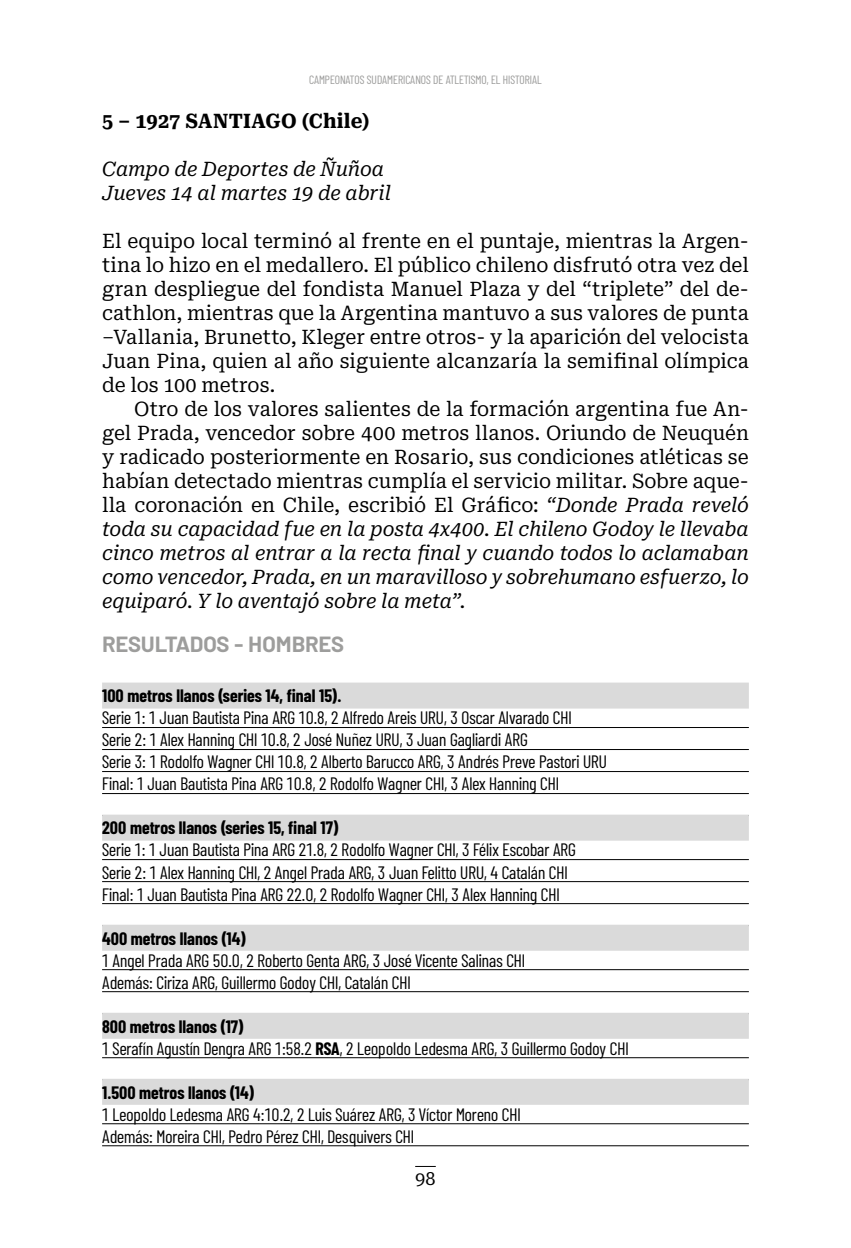
<style>
.page{position:relative;width:851px;height:1248px;background:#fff}
.page>*{position:absolute;margin:0;border:0;box-sizing:border-box;transform-origin:0 0}
.t1{font:700 22px "Barlow";color:#9d9d9c}
.t2{font:semi-condensed 20px/24px "Roboto Serif";color:#000;text-align:justify}
.t3{font:italic semi-condensed 20px/24px "Roboto Serif";letter-spacing:-.01em;color:#000}
.t4{font:700 semi-condensed 20px "Roboto Serif";letter-spacing:.015em;color:#000}
.t5{font:18px/22px "Barlow Condensed";color:#000}
.t6{font:700 18px "Barlow Condensed";color:#000}
.t7{font:semi-condensed 18px "Roboto Serif";color:#000}
.t8{font:12px "Barlow Condensed";color:#9d9d9c}
.s1{font-style:italic}
.s2{font-weight:700}
</style>
<div class="page">
<svg style="left:416px;top:1165px;width:19px;height:1px"></svg>
<div style="left:102px;top:682px;width:646px;height:26px;background:#dadada"></div>
<hr style="left:102px;top:727px;width:646px;height:1px;background:#000">
<hr style="left:102px;top:749px;width:646px;height:1px;background:#000">
<hr style="left:102px;top:771px;width:646px;height:1px;background:#000">
<hr style="left:102px;top:793px;width:646px;height:1px;background:#000">
<div style="left:102px;top:814px;width:646px;height:26px;background:#dadada"></div>
<hr style="left:102px;top:859px;width:646px;height:1px;background:#000">
<hr style="left:102px;top:881px;width:646px;height:1px;background:#000">
<hr style="left:102px;top:903px;width:646px;height:1px;background:#000">
<div style="left:102px;top:924px;width:646px;height:26px;background:#dadada"></div>
<hr style="left:102px;top:969px;width:646px;height:1px;background:#000">
<hr style="left:102px;top:991px;width:646px;height:1px;background:#000">
<div style="left:102px;top:1012px;width:646px;height:26px;background:#dadada"></div>
<hr style="left:102px;top:1057px;width:646px;height:1px;background:#000">
<div style="left:102px;top:1078px;width:646px;height:26px;background:#dadada"></div>
<hr style="left:102px;top:1123px;width:646px;height:1px;background:#000">
<hr style="left:102px;top:1145px;width:646px;height:1px;background:#000">
<p class="t8" style="left:309px;top:71px;width:234px">CAMPEONATOS SUDAMERICANOS DE ATLETISMO, EL HISTORIAL</p>
<p class="t4" style="left:102px;top:103px;width:269px">5 – 1927 SANTIAGO (Chile)</p>
<p class="t3" style="left:102px;top:155px;width:290px">Campo de Deportes de Ñuñoa<br>Jueves 14 al martes 19 de abril</p>
<p class="t2" style="left:102px;top:227px;width:648px">El equipo local terminó al frente en el puntaje, mientras la Argen&shy;tina lo hizo en el medallero. El público chileno disfrutó otra vez del gran despliegue del fondista Manuel Plaza y del “triplete” del de&shy;cathlon, mientras que la Argentina mantuvo a sus valores de punta –Vallania, Brunetto, Kleger entre otros- y la aparición del velocista Juan Pina, quien al año siguiente alcanzaría la semifinal olímpica de los 100 metros.</p>
<p class="t2" style="left:102px;top:395px;width:648px;text-indent:32px">Otro de los valores salientes de la formación argentina fue An&shy;gel Prada, vencedor sobre 400 metros llanos. Oriundo de Neuquén y radicado posteriormente en Rosario, sus condiciones atléticas se habían detectado mientras cumplía el servicio militar. Sobre aque&shy;lla coronación en Chile, escribió El Gráfico: <span class="s1">“Donde Prada reveló toda su capacidad fue en la posta 4x400. El chileno Godoy le llevaba cinco metros al entrar a la recta final y cuando todos lo aclamaban como vencedor, Prada, en un maravilloso y sobrehumano esfuerzo, lo equiparó. Y lo aventajó sobre la meta”.</span></p>
<p class="t1" style="left:102px;top:628px;width:243px">RESULTADOS - HOMBRES</p>
<p class="t6" style="left:102px;top:683px;width:241px">100 metros llanos (series 14, final 15).</p>
<p class="t5" style="left:102px;top:705px;width:506px">Serie 1: 1 Juan Bautista Pina ARG 10.8, 2 Alfredo Areis URU, 3 Oscar Alvarado CHI<br>Serie 2: 1 Alex Hanning CHI 10.8, 2 José Nuñez URU, 3 Juan Gagliardi ARG<br>Serie 3: 1 Rodolfo Wagner CHI 10.8, 2 Alberto Barucco ARG, 3 Andrés Preve Pastori URU Final: 1 Juan Bautista Pina ARG 10.8, 2 Rodolfo Wagner CHI, 3 Alex Hanning CHI</p>
<p class="t6" style="left:102px;top:815px;width:238px">200 metros llanos (series 15, final 17)</p>
<p class="t5" style="left:102px;top:837px;width:475px">Serie 1: 1 Juan Bautista Pina ARG 21.8, 2 Rodolfo Wagner CHI, 3 Félix Escobar ARG<br>Serie 2: 1 Alex Hanning CHI, 2 Angel Prada ARG, 3 Juan Felitto URU, 4 Catalán CHI<br>Final: 1 Juan Bautista Pina ARG 22.0, 2 Rodolfo Wagner CHI, 3 Alex Hanning CHI</p>
<p class="t6" style="left:102px;top:925px;width:145px">400 metros llanos (14)</p>
<p class="t5" style="left:102px;top:947px;width:424px">1 Angel Prada ARG 50.0, 2 Roberto Genta ARG, 3 José Vicente Salinas CHI<br>Además: Ciriza ARG, Guillermo Godoy CHI, Catalán CHI</p>
<p class="t5" style="left:102px;top:1013px;width:528px"><span class="s2">800 metros llanos (17)<br></span>1 Serafín Agustín Dengra ARG 1:58.2 <span class="s2">RSA</span>, 2 Leopoldo Ledesma ARG, 3 Guillermo Godoy CHI</p>
<p class="t6" style="left:102px;top:1079px;width:154px">1.500 metros llanos (14)</p>
<p class="t5" style="left:102px;top:1101px;width:420px">1 Leopoldo Ledesma ARG 4:10.2, 2 Luis Suárez ARG, 3 Víctor Moreno CHI<br>Además: Moreira CHI, Pedro Pérez CHI, Desquivers CHI</p>
<p class="t7" style="left:415px;top:1163px;width:22px">98</p>
</div>
